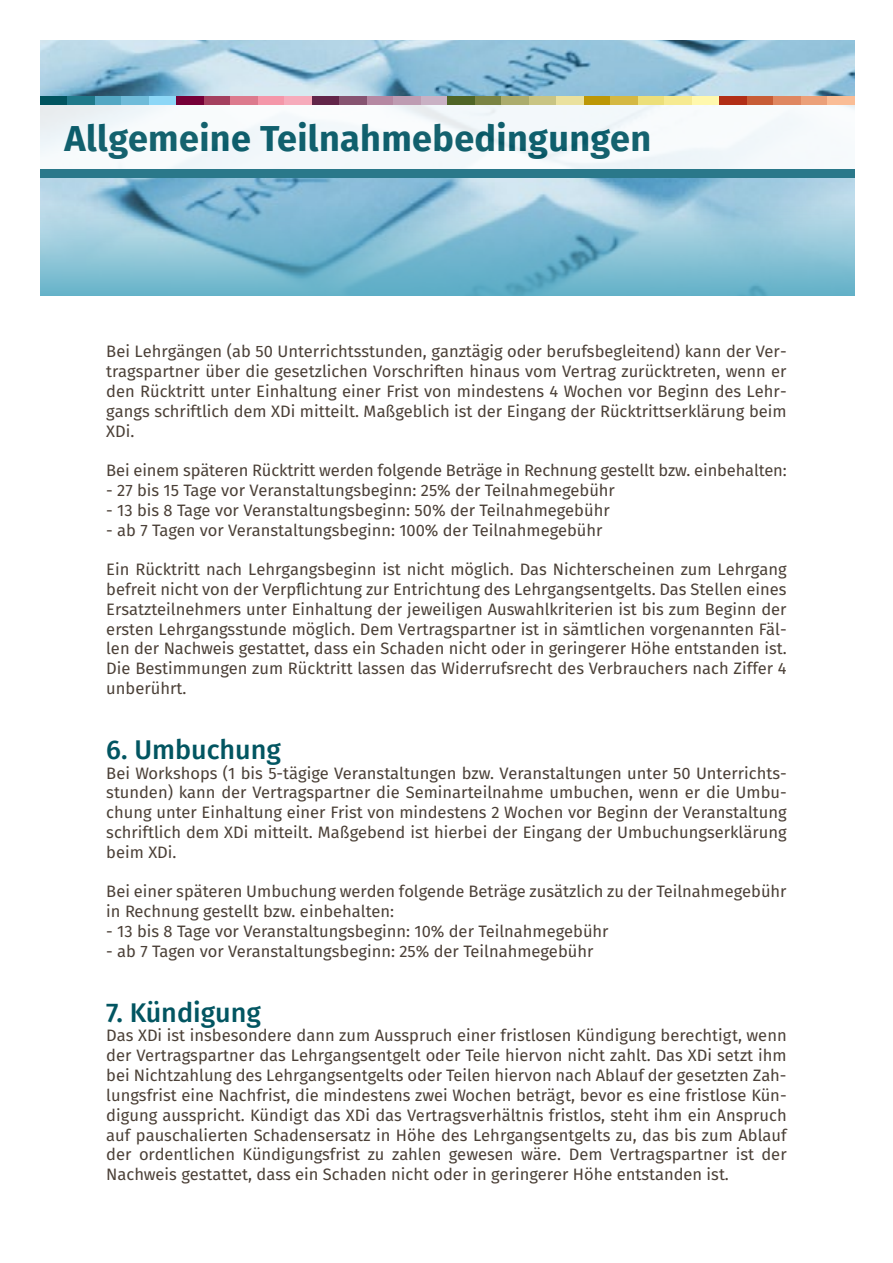
<style>
.page{position:relative;width:893px;height:1263px;background:#fff}
.page>*{position:absolute;margin:0;border:0;box-sizing:border-box;transform-origin:0 0}
.t1{font:700 36px "Fira Sans";letter-spacing:.01em;color:#025561}
.t2{font:500 27px "Fira Sans";color:#025561}
.t3{font:16.5px/19.8px "Fira Sans";color:#4b4037;text-align:justify}
</style>
<div class="page">
<img style="left:40px;top:40px;width:815px;height:163px">
<svg style="left:40px;top:203px;width:815px;height:93px;background:#82bdd2"></svg>
<div style="left:0;top:105px;width:893px;height:69px;background:#f5f9fb"></div>
<div style="left:40px;top:170px;width:815px;height:8px;background:#2a788a"></div>
<div style="left:40px;top:96px;width:27px;height:9px;background:#00545f"></div>
<div style="left:475px;top:96px;width:27px;height:9px;background:#7a8444"></div>
<div style="left:258px;top:96px;width:27px;height:9px;background:#f497a9"></div>
<div style="left:692px;top:96px;width:27px;height:9px;background:#fff8ad"></div>
<div style="left:149px;top:96px;width:27px;height:9px;background:#8dd7f7"></div>
<div style="left:583px;top:96px;width:27px;height:9px;background:#bc9706"></div>
<div style="left:366px;top:96px;width:27px;height:9px;background:#b588a2"></div>
<div style="left:800px;top:96px;width:28px;height:9px;background:#eba079"></div>
<div style="left:95px;top:96px;width:27px;height:9px;background:#53a7c3"></div>
<div style="left:529px;top:96px;width:27px;height:9px;background:#c8c483"></div>
<div style="left:312px;top:96px;width:27px;height:9px;background:#622549"></div>
<div style="left:746px;top:96px;width:27px;height:9px;background:#c75c36"></div>
<div style="left:203px;top:96px;width:27px;height:9px;background:#a4405f"></div>
<div style="left:638px;top:96px;width:27px;height:9px;background:#ecdf7a"></div>
<div style="left:420px;top:96px;width:27px;height:9px;background:#c9b1c4"></div>
<div style="left:68px;top:96px;width:27px;height:9px;background:#1f798a"></div>
<div style="left:502px;top:96px;width:27px;height:9px;background:#abac6d"></div>
<div style="left:285px;top:96px;width:27px;height:9px;background:#f6abbb"></div>
<div style="left:719px;top:96px;width:27px;height:9px;background:#b12e16"></div>
<div style="left:176px;top:96px;width:27px;height:9px;background:#760038"></div>
<div style="left:610px;top:96px;width:27px;height:9px;background:#d4b843"></div>
<div style="left:393px;top:96px;width:27px;height:9px;background:#be9cb2"></div>
<div style="left:828px;top:96px;width:27px;height:9px;background:#fabd96"></div>
<div style="left:122px;top:96px;width:27px;height:9px;background:#6fbbd9"></div>
<div style="left:556px;top:96px;width:27px;height:9px;background:#eae19e"></div>
<div style="left:339px;top:96px;width:27px;height:9px;background:#875471"></div>
<div style="left:773px;top:96px;width:27px;height:9px;background:#df8761"></div>
<div style="left:230px;top:96px;width:27px;height:9px;background:#dc7a8d"></div>
<div style="left:665px;top:96px;width:27px;height:9px;background:#f6ea91"></div>
<div style="left:448px;top:96px;width:27px;height:9px;background:#4f6526"></div>
<h1 class="t1" style="left:65px;top:113px;width:588px">Allgemeine Teilnahmebedingungen</h1>
<p class="t3" style="left:106px;top:343px;width:682px">Bei Lehrgängen (ab 50 Unterrichtsstunden, ganztägig oder berufsbegleitend) kann der Ver&shy;tragspartner über die gesetzlichen Vorschriften hinaus vom Vertrag zurücktreten, wenn er den Rücktritt unter Einhaltung einer Frist von mindestens 4 Wochen vor Beginn des Lehr&shy;gangs schriftlich dem XDi mitteilt. Maßgeblich ist der Eingang der Rücktrittserklärung beim XDi.</p>
<p class="t3" style="left:106px;top:462px;width:682px">Bei einem späteren Rücktritt werden folgende Beträge in Rechnung gestellt bzw. einbehalten:</p>
<p class="t3" style="left:106px;top:482px;width:510px">- 27 bis 15 Tage vor Veranstaltungsbeginn: 25% der Teilnahmegebühr</p>
<p class="t3" style="left:106px;top:501px;width:505px">- 13 bis 8 Tage vor Veranstaltungsbeginn: 50% der Teilnahmegebühr</p>
<p class="t3" style="left:106px;top:521px;width:498px">- ab 7 Tagen vor Veranstaltungsbeginn: 100% der Teilnahmegebühr</p>
<p class="t3" style="left:106px;top:561px;width:682px">Ein Rücktritt nach Lehrgangsbeginn ist nicht möglich. Das Nichterscheinen zum Lehrgang befreit nicht von der Verpflichtung zur Entrichtung des Lehrgangsentgelts. Das Stellen eines Ersatzteilnehmers unter Einhaltung der jeweiligen Auswahlkriterien ist bis zum Beginn der ersten Lehrgangsstunde möglich. Dem Vertragspartner ist in sämtlichen vorgenannten Fäl&shy;len der Nachweis gestattet, dass ein Schaden nicht oder in geringerer Höhe entstanden ist.<br>Die Bestimmungen zum Rücktritt lassen das Widerrufsrecht des Verbrauchers nach Ziffer 4 unberührt.</p>
<h2 class="t2" style="left:106px;top:730px;width:176px">6. Umbuchung</h2>
<p class="t3" style="left:106px;top:764px;width:682px">Bei Workshops (1 bis 5-tägige Veranstaltungen bzw. Veranstaltungen unter 50 Unterrichts&shy;stunden) kann der Vertragspartner die Seminarteilnahme umbuchen, wenn er die Umbu&shy;chung unter Einhaltung einer Frist von mindestens 2 Wochen vor Beginn der Veranstaltung schriftlich dem XDi mitteilt. Maßgebend ist hierbei der Eingang der Umbuchungserklärung beim XDi.</p>
<p class="t3" style="left:106px;top:883px;width:682px">Bei einer späteren Umbuchung werden folgende Beträge zusätzlich zu der Teilnahmegebühr in Rechnung gestellt bzw. einbehalten:</p>
<p class="t3" style="left:106px;top:923px;width:504px">- 13 bis 8 Tage vor Veranstaltungsbeginn: 10% der Teilnahmegebühr</p>
<p class="t3" style="left:106px;top:942px;width:489px">- ab 7 Tagen vor Veranstaltungsbeginn: 25% der Teilnahmegebühr</p>
<h2 class="t2" style="left:106px;top:993px;width:156px">7. Kündigung</h2>
<p class="t3" style="left:106px;top:1027px;width:682px">Das XDi ist insbesondere dann zum Ausspruch einer fristlosen Kündigung berechtigt, wenn der Vertragspartner das Lehrgangsentgelt oder Teile hiervon nicht zahlt. Das XDi setzt ihm bei Nichtzahlung des Lehrgangsentgelts oder Teilen hiervon nach Ablauf der gesetzten Zah&shy;lungsfrist eine Nachfrist, die mindestens zwei Wochen beträgt, bevor es eine fristlose Kün&shy;digung ausspricht. Kündigt das XDi das Vertragsverhältnis fristlos, steht ihm ein Anspruch auf pauschalierten Schadensersatz in Höhe des Lehrgangsentgelts zu, das bis zum Ablauf der ordentlichen Kündigungsfrist zu zahlen gewesen wäre. Dem Vertragspartner ist der Nachweis gestattet, dass ein Schaden nicht oder in geringerer Höhe entstanden ist.</p>
</div>
